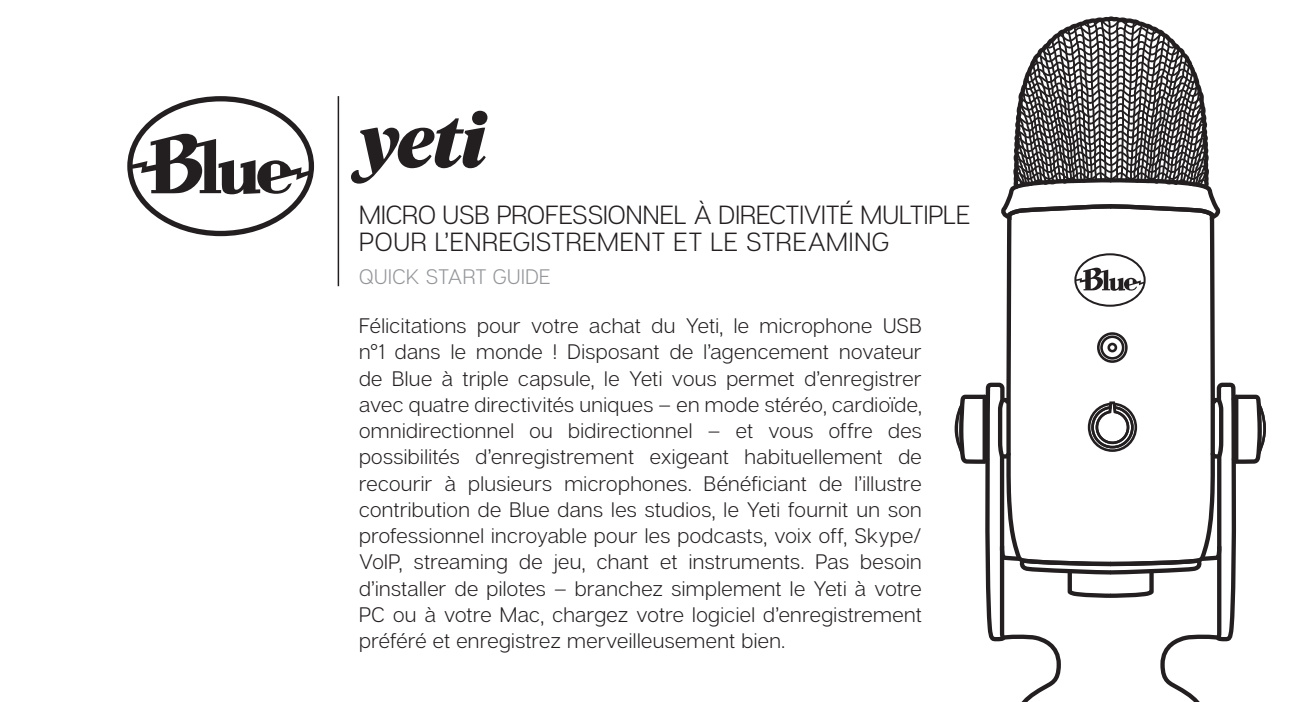
<style>
.page{position:relative;width:1296px;height:702px;background:#fff}
.page>*{position:absolute;margin:0;border:0;box-sizing:border-box;transform-origin:0 0}
.t1{font:italic 900 72px "Tiempos Headline";color:#231f20}
.t2{font:26.4px/27px "Articulat CF Text";letter-spacing:.005em;color:#231f20}
.t3{font:21px/26.4px "Articulat CF Text";letter-spacing:.02em;color:#231f20;text-align:justify}
.t4{font:21px "Articulat CF Text";letter-spacing:.015em;color:#939598}
</style>
<div class="page">
<svg style="left:127px;top:96px;width:187px;height:140px"></svg>
<hr style="left:338px;top:96px;width:1px;height:190px;background:#231f20">
<svg style="left:1116px;top:307px;width:99px;height:74px"></svg>
<svg style="left:1006px;top:307px;width:110px;height:74px"></svg>
<svg style="left:985px;top:381px;width:251px;height:321px"></svg>
<svg style="left:1208px;top:388px;width:58px;height:82px"></svg>
<svg style="left:954px;top:388px;width:59px;height:82px"></svg>
<svg style="left:998px;top:542px;width:10px;height:100px"></svg>
<svg style="left:1213px;top:542px;width:11px;height:100px"></svg>
<svg style="left:1001px;top:16px;width:220px;height:291px"></svg>
<p class="t1" style="left:359px;top:92px;width:129px">yeti</p>
<p class="t2" style="left:359px;top:203px;width:613px">MICRO USB PROFESSIONNEL À DIRECTIVITÉ MULTIPLE<br>POUR L’ENREGISTREMENT ET LE STREAMING</p>
<p class="t4" style="left:359px;top:265px;width:193px">QUICK START GUIDE</p>
<p class="t3" style="left:359px;top:313px;width:564px">Félicitations pour votre achat du Yeti, le microphone USB n°1 dans le monde ! Disposant de l’agencement novateur de Blue à triple capsule, le Yeti vous permet d’enregistrer avec quatre directivités uniques – en mode stéréo, cardioïde, omnidirectionnel ou bidirectionnel – et vous offre des possibilités d’enregistrement exigeant habituellement de recourir à plusieurs microphones. Bénéficiant de l’illustre contribution de Blue dans les studios, le Yeti fournit un son professionnel incroyable pour les podcasts, voix off, Skype/ VoIP, streaming de jeu, chant et instruments. Pas besoin d’installer de pilotes – branchez simplement le Yeti à votre PC ou à votre Mac, chargez votre logiciel d’enregistrement préféré et enregistrez merveilleusement bien.</p>
</div>
